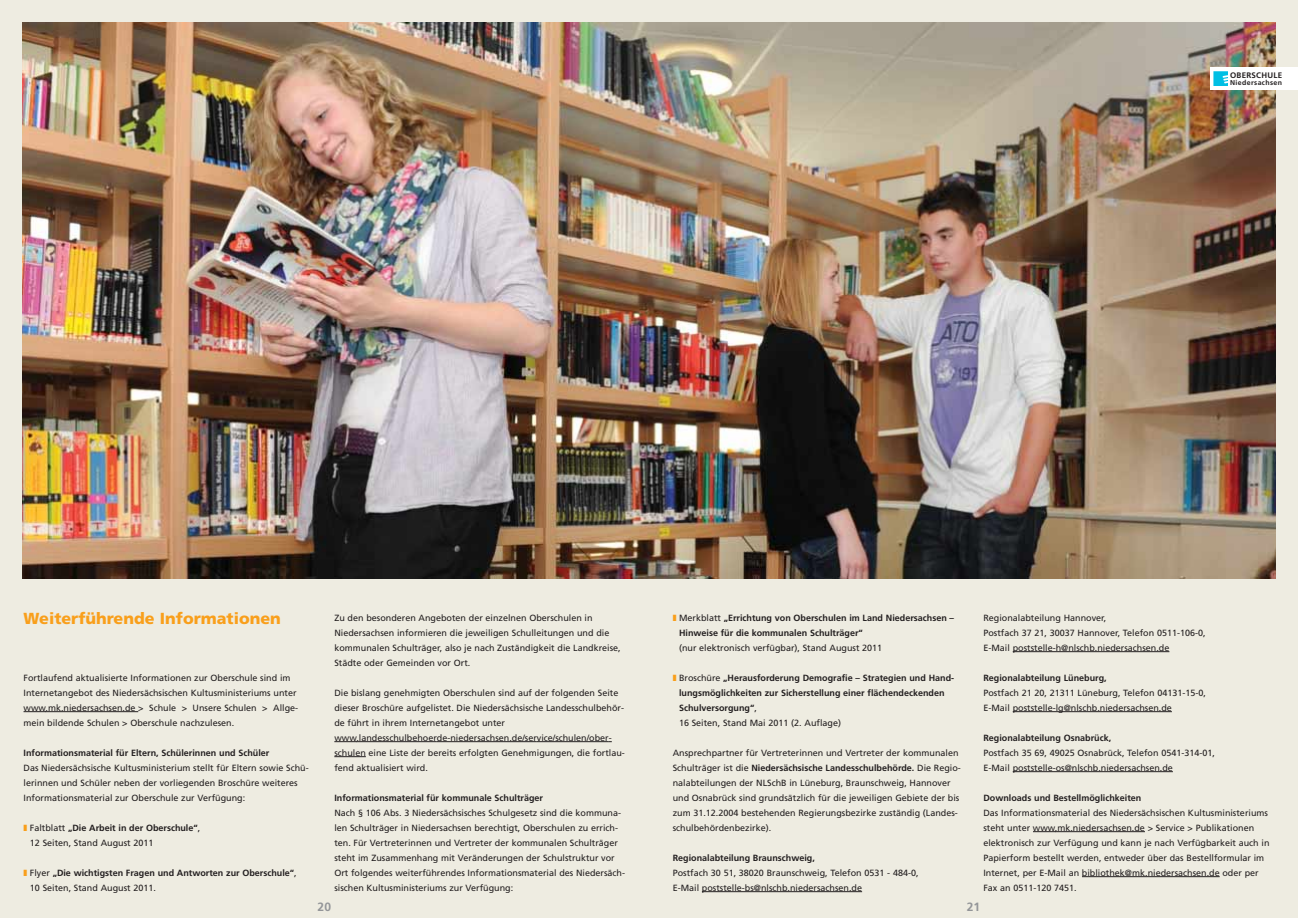
<style>
.page{position:relative;width:1298px;height:918px;background:#eeece1}
.page>*{position:absolute;margin:0;border:0;box-sizing:border-box;transform-origin:0 0}
.t1{font:900 16px "Frutiger";color:#f99f1b}
.t2{font:700 12px "Frutiger";color:#939598}
.t3{font:9px/15px "Frutiger";color:#231f20}
.t4{font:700 9px/15px "Frutiger";color:#231f20}
.t5{font:700 8px "Frutiger";letter-spacing:.035em;color:#231f20}
.t6{font:700 7px "Frutiger";letter-spacing:.055em;color:#231f20}
.s1{color:#f99f1b}
.s2{font-weight:700}
.s3{font-weight:400}
</style>
<div class="page">
<hr style="left:702px;top:891px;width:160px;height:1px;background:#231f20">
<hr style="left:1013px;top:651px;width:156px;height:1px;background:#231f20">
<hr style="left:1013px;top:711px;width:159px;height:1px;background:#231f20">
<hr style="left:1013px;top:771px;width:160px;height:1px;background:#231f20">
<svg style="left:1033px;top:831px;width:22px;height:1px"></svg>
<hr style="left:1055px;top:831px;width:90px;height:1px;background:#231f20">
<hr style="left:1082px;top:876px;width:138px;height:1px;background:#231f20">
<svg style="left:24px;top:711px;width:22px;height:1px"></svg>
<hr style="left:46px;top:711px;width:92px;height:1px;background:#231f20">
<svg style="left:334px;top:741px;width:22px;height:1px"></svg>
<hr style="left:356px;top:741px;width:81px;height:1px;background:#231f20">
<hr style="left:437px;top:741px;width:100px;height:1px;background:#231f20">
<hr style="left:537px;top:741px;width:72px;height:1px;background:#231f20">
<hr style="left:334px;top:756px;width:32px;height:1px;background:#231f20">
<img style="left:23px;top:22px;width:1252px;height:556px">
<div style="left:1210px;top:68px;width:88px;height:22px;background:#fff"></div>
<svg style="left:1213px;top:72px;width:14px;height:14px"></svg>
<p class="t5" style="left:1230px;top:72px;width:54px">OBERSCHULE</p>
<p class="t6" style="left:1230px;top:80px;width:54px">Niedersachsen</p>
<h1 class="t1" style="left:24px;top:612px;width:259px">Weiterführende Informationen</h1>
<p class="t3" style="left:24px;top:671px;width:276px">Fortlaufend aktualisierte Informationen zur Oberschule sind im Internetangebot des Niedersächsischen Kultusministeriums unter www.mk.niedersachsen.de &gt; Schule &gt; Unsere Schulen &gt; Allge&shy;mein bildende Schulen &gt; Oberschule nachzulesen.</p>
<p class="t4" style="left:24px;top:746px;width:247px">Informationsmaterial für Eltern, Schülerinnen und Schüler</p>
<p class="t3" style="left:24px;top:761px;width:287px">Das Niedersächsische Kultusministerium stellt für Eltern sowie Schü&shy;lerinnen und Schüler neben der vorliegenden Broschüre weiteres<br>Informationsmaterial zur Oberschule zur Verfügung:</p>
<p class="t3" style="left:30px;top:821px;width:172px;text-indent:-6px"><span class="s1">❚</span> Faltblatt <span class="s2">„Die Arbeit in der Oberschule“</span>,<br>12 Seiten, Stand August 2011</p>
<p class="t4" style="left:30px;top:866px;width:268px;text-indent:-6px"><span class="s1">❚</span> <span class="s3">Flyer</span> „Die wichtigsten Fragen und Antworten zur Oberschule“<span class="s3">,<br>10 Seiten, Stand August 2011.</span></p>
<p class="t3" style="left:334px;top:611px;width:288px">Zu den besonderen Angeboten der einzelnen Oberschulen in Niedersachsen informieren die jeweiligen Schulleitungen und die kommunalen Schulträger, also je nach Zuständigkeit die Landkreise, Städte oder Gemeinden vor Ort.</p>
<p class="t3" style="left:334px;top:686px;width:292px">Die bislang genehmigten Oberschulen sind auf der folgenden Seite dieser Broschüre aufgelistet. Die Niedersächsische Landesschulbehör&shy;de führt in ihrem Internetangebot unter www.landesschulbehoerde-niedersachsen.de/service/schulen/ober&shy;schulen eine Liste der bereits erfolgten Genehmigungen, die fortlau&shy;fend aktualisiert wird.</p>
<p class="t4" style="left:334px;top:791px;width:210px">Informationsmaterial für kommunale Schulträger</p>
<p class="t3" style="left:334px;top:806px;width:292px">Nach § 106 Abs. 3 Niedersächsisches Schulgesetz sind die kommuna&shy;len Schulträger in Niedersachsen berechtigt, Oberschulen zu errich&shy;ten. Für Vertreterinnen und Vertreter der kommunalen Schulträger steht im Zusammenhang mit Veränderungen der Schulstruktur vor Ort folgendes weiterführendes Informationsmaterial des Niedersäch&shy;sischen Kultusministeriums zur Verfügung:</p>
<h2 class="t2" style="left:318px;top:902px;width:15px">20</h2>
<p class="t4" style="left:679px;top:611px;width:277px;text-indent:-6px"><span class="s1">❚</span> <span class="s3">Merkblatt</span> „Errichtung von Oberschulen im Land Niedersachsen –<br>Hinweise für die kommunalen Schulträger“</p>
<p class="t3" style="left:679px;top:641px;width:205px">(nur elektronisch verfügbar), Stand August 2011</p>
<p class="t4" style="left:679px;top:671px;width:277px;text-indent:-6px"><span class="s1">❚</span> <span class="s3">Broschüre</span> „Herausforderung Demografie – Strategien und Hand&shy;lungsmöglichkeiten zur Sicherstellung einer flächendeckenden Schulversorgung“<span class="s3">,<br>16 Seiten, Stand Mai 2011 (2. Auflage)</span></p>
<p class="t3" style="left:673px;top:746px;width:290px">Ansprechpartner für Vertreterinnen und Vertreter der kommunalen Schulträger ist die <span class="s2">Niedersächsische Landesschulbehörde.</span> Die Regio&shy;nalabteilungen der NLSchB in Lüneburg, Braunschweig, Hannover und Osnabrück sind grundsätzlich für die jeweiligen Gebiete der bis zum 31.12.2004 bestehenden Regierungsbezirke zuständig (Landes&shy;schulbehördenbezirke).</p>
<p class="t4" style="left:673px;top:851px;width:144px">Regionalabteilung Braunschweig,</p>
<p class="t3" style="left:673px;top:866px;width:247px">Postfach 30 51, 38020 Braunschweig, Telefon 0531 - 484-0,<br>E-Mail poststelle-bs@nlschb.niedersachsen.de</p>
<p class="t3" style="left:983px;top:611px;width:224px">Regionalabteilung Hannover,<br>Postfach 37 21, 30037 Hannover, Telefon 0511-106-0,<br>E-Mail poststelle-h@nlschb.niedersachsen.de</p>
<p class="t4" style="left:983px;top:671px;width:125px">Regionalabteilung Lüneburg,</p>
<p class="t3" style="left:983px;top:686px;width:224px">Postfach 21 20, 21311 Lüneburg, Telefon 04131-15-0,<br>E-Mail poststelle-lg@nlschb.niedersachsen.de</p>
<p class="t4" style="left:983px;top:731px;width:129px">Regionalabteilung Osnabrück,</p>
<p class="t3" style="left:983px;top:746px;width:233px">Postfach 35 69, 49025 Osnabrück, Telefon 0541-314-01,<br>E-Mail poststelle-os@nlschb.niedersachsen.de</p>
<p class="t4" style="left:983px;top:791px;width:159px">Downloads und Bestellmöglichkeiten</p>
<p class="t3" style="left:983px;top:806px;width:288px">Das Informationsmaterial des Niedersächsischen Kultusministeriums steht unter www.mk.niedersachsen.de &gt; Service &gt; Publikationen elektronisch zur Verfügung und kann je nach Verfügbarkeit auch in Papierform bestellt werden, entweder über das Bestellformular im Internet, per E-Mail an bibliothek@mk.niedersachsen.de oder per Fax an 0511-120 7451.</p>
<h2 class="t2" style="left:967px;top:902px;width:15px">21</h2>
</div>
